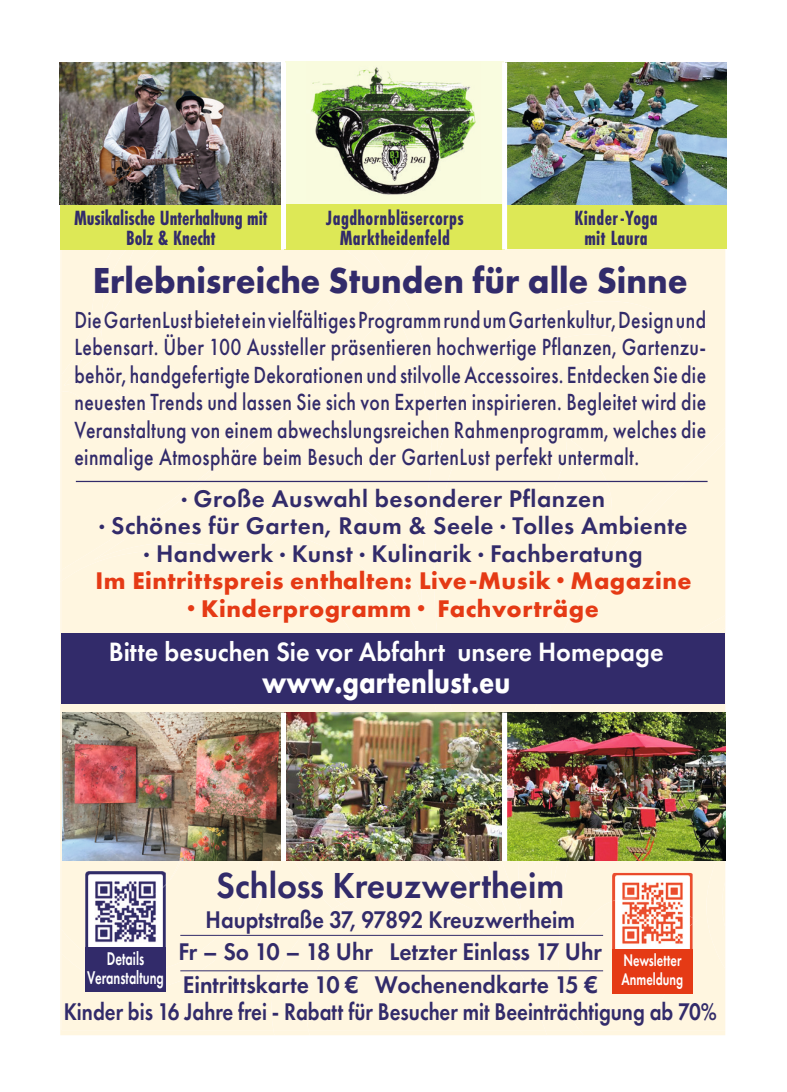
<style>
.page{position:relative;width:787px;height:1092px;background:#fff}
.page>*{position:absolute;margin:0;border:0;box-sizing:border-box;transform-origin:0 0}
.t1{font:700 37.5px "Futura PT";color:#322b6a;scale:.94 1}
.t2{font:600 37.5px "Futura PT";color:#322b6a;scale:.94 1}
.t3{font:700 32.5px "Futura PT";color:#fff;scale:.83 1}
.t4{font:600 27.5px "Futura PT";color:#fff;scale:.95 1}
.t5{font:600 25px/27.5px "Futura PT";letter-spacing:.02em;color:#322b6a;text-align:center}
.t6{font:600 25px/32.5px "Futura PT";color:#322b6a;text-align:center;scale:.89 1}
.t7{font:700 25px/27.5px "Futura PT";letter-spacing:.02em;color:#e53a15;text-align:center}
.t8{font:600 25px "Futura PT";color:#322b6a;scale:.83 1}
.t9{font:500 24.25px/27.5px "Futura PT";letter-spacing:.02em;color:#322b6a;text-align:justify;scale:.81 1}
.t10{font:700 21.5px/20px "Futura PT Cond";letter-spacing:.02em;color:#322b6a;text-align:center;scale:.93 1}
.t11{font:700 21.5px/20px "Futura PT Cond";color:#322b6a;text-align:center;scale:.93 1}
.t12{font:600 19.25px/18.5px "Futura PT";color:#fff;text-align:center;scale:.67 1}
.t13{font:600 17.5px/18.5px "Futura PT";color:#fff;scale:.71 1}
</style>
<div class="page">
<div style="left:89px;top:249px;width:636px;height:781px;background:#fff6e0"></div>
<div style="left:273px;top:427px;width:452px;height:608px;background:#fff6e0"></div>
<div style="left:62px;top:249px;width:385px;height:739px;background:#fff6e0"></div>
<svg style="left:60px;top:375px;width:2px;height:578px"></svg>
<div style="left:92px;top:249px;width:309px;height:676px;background:#fff6e0"></div>
<img style="left:62px;top:712px;width:663px;height:148px">
<div style="left:281px;top:712px;width:5px;height:148px;background:#fff"></div>
<div style="left:502px;top:712px;width:5px;height:148px;background:#fff"></div>
<div style="left:285px;top:204px;width:220px;height:45px;background:#dde856"></div>
<div style="left:285px;top:61px;width:219px;height:143px;background:#f9fcdf"></div>
<img style="left:311px;top:67px;width:165px;height:128px">
<div style="left:506px;top:204px;width:220px;height:45px;background:#dde856"></div>
<img style="left:507px;top:63px;width:219px;height:141px">
<div style="left:60px;top:204px;width:221px;height:45px;background:#dde856"></div>
<img style="left:60px;top:63px;width:221px;height:141px">
<div style="left:281px;top:62px;width:5px;height:187px;background:#fff"></div>
<div style="left:502px;top:62px;width:5px;height:187px;background:#fff"></div>
<div style="left:62px;top:632px;width:663px;height:71px;background:#322b6a"></div>
<img style="left:85px;top:871px;width:81px;height:13px">
<img style="left:85px;top:884px;width:81px;height:63px">
<div style="left:85px;top:947px;width:81px;height:45px;background:#322b6a"></div>
<img style="left:612px;top:872px;width:80px;height:26px">
<img style="left:612px;top:898px;width:80px;height:50px">
<div style="left:612px;top:948px;width:80px;height:45px;background:#e53a15"></div>
<hr style="left:76px;top:481px;width:631px;height:1px;background:#322b6a">
<hr style="left:180px;top:934px;width:423px;height:1px;background:#322b6a">
<hr style="left:180px;top:970px;width:423px;height:1px;background:#322b6a">
<p class="t11" style="left:74px;top:208px;width:209px">Musikalische Unterhaltung mit<br>Bolz &amp; Knecht</p>
<p class="t10" style="left:326px;top:208px;width:149px">Jagdhornbläsercorps<br>Marktheidenfeld</p>
<p class="t10" style="left:574px;top:208px;width:91px">Kinder-Yoga mit Laura</p>
<h1 class="t1" style="left:93px;top:256px;width:634px">Erlebnisreiche Stunden für alle Sinne</h1>
<p class="t9" style="left:74px;top:306px;width:781px">Die GartenLust bietet ein vielfältiges Programm rund um Gartenkultur, Design und Lebensart. Über 100 Aussteller präsentieren hochwertige Pflanzen, Gartenzu&shy;behör, handgefertigte Dekorationen und stilvolle Accessoires. Entdecken Sie die neuesten Trends und lassen Sie sich von Experten inspirieren. Begleitet wird die Veranstaltung von einem abwechslungsreichen Rahmenprogramm, welches die einmalige Atmosphäre beim Besuch der GartenLust perfekt untermalt.</p>
<p class="t5" style="left:99px;top:484px;width:590px">· Große Auswahl besonderer Pflanzen<br>· Schönes für Garten, Raum &amp; Seele · Tolles Ambiente · Handwerk · Kunst · Kulinarik · Fachberatung</p>
<p class="t7" style="left:95px;top:566px;width:597px">Im Eintrittspreis enthalten: Live-Musik · Magazine · Kinderprogramm · Fachvorträge</p>
<p class="t4" style="left:109px;top:634px;width:585px">Bitte besuchen Sie vor Abfahrt unsere Homepage</p>
<h2 class="t3" style="left:262px;top:661px;width:301px">www.gartenlust.eu</h2>
<h1 class="t2" style="left:216px;top:861px;width:372px">Schloss Kreuzwertheim</h1>
<p class="t6" style="left:178px;top:902px;width:477px">Hauptstraße 37, 97892 Kreuzwertheim<br>Fr – So 10 – 18 Uhr Letzter Einlass 17 Uhr<br>Eintrittskarte 10 € Wochenendkarte 15 €</p>
<p class="t8" style="left:64px;top:996px;width:788px">Kinder bis 16 Jahre frei - Rabatt für Besucher mit Beeinträchtigung ab 70%</p>
<p class="t12" style="left:87px;top:949px;width:116px">Details<br>Veranstaltung</p>
<p class="t13" style="left:621px;top:950px;width:88px">Newsletter<br>Anmeldung</p>
</div>
